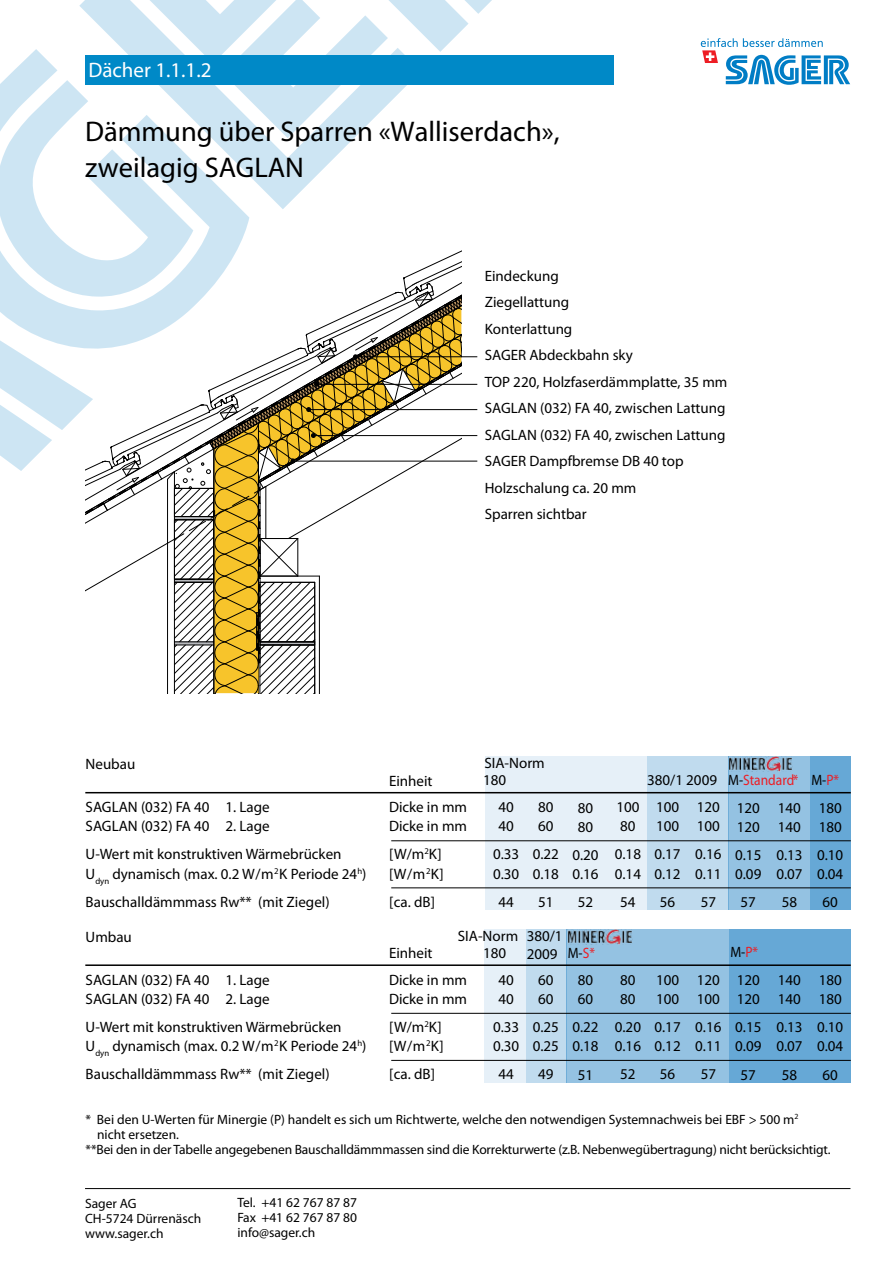
<style>
.page{position:relative;width:893px;height:1263px;background:#fff}
.page>*{position:absolute;margin:0;border:0;box-sizing:border-box;transform-origin:0 0}
.t1{font:28.5px/36px "Myriad Pro";color:#000}
.t2{font:21px "Myriad Pro";color:#fff}
.t3{font:15px/19px "Myriad Pro";color:#000}
.t4{font:15px "Myriad Pro";color:#000;scale:.9 1}
.t5{font:13.5px/15px "Myriad Pro";color:#000}
.s1{color:#ed1d24}
</style>
<div class="page">
<hr style="left:85px;top:1188px;width:765px;height:1px;background:#000">
<div style="left:728px;top:757px;width:82px;height:153px;background:#94c2e2"></div>
<div style="left:647px;top:757px;width:81px;height:153px;background:#c0dbee"></div>
<div style="left:485px;top:757px;width:162px;height:153px;background:#e6f0f8"></div>
<div style="left:810px;top:757px;width:40px;height:153px;background:#66a8d6"></div>
<div style="left:566px;top:929px;width:162px;height:153px;background:#94c2e2"></div>
<div style="left:526px;top:929px;width:40px;height:153px;background:#c0dbee"></div>
<div style="left:485px;top:929px;width:41px;height:153px;background:#e6f0f8"></div>
<div style="left:728px;top:929px;width:122px;height:153px;background:#66a8d6"></div>
<hr style="left:85px;top:964px;width:766px;height:2px;background:#000">
<hr style="left:391px;top:1013px;width:460px;height:1px;background:#000">
<hr style="left:391px;top:1060px;width:460px;height:1px;background:#000">
<img style="left:568px;top:929px;width:64px;height:15px">
<hr style="left:85px;top:792px;width:766px;height:1px;background:#000">
<hr style="left:391px;top:840px;width:460px;height:1px;background:#000">
<hr style="left:391px;top:887px;width:460px;height:1px;background:#000">
<img style="left:728px;top:756px;width:64px;height:16px">
<svg style="left:0;top:0;width:492px;height:693px"></svg>
<hr style="left:355px;top:356px;width:122px;height:1px;background:#000">
<div style="left:85px;top:55px;width:529px;height:30px;background:#0089c7"></div>
<svg style="left:701px;top:38px;width:149px;height:47px"></svg>
<h2 class="t2" style="left:88px;top:57px;width:125px">Dächer 1.1.1.2</h2>
<h1 class="t1" style="left:85px;top:113px;width:476px">Dämmung über Sparren «Walliserdach», zweilagig SAGLAN</h1>
<p class="t3" style="left:485px;top:262px;width:244px;line-height:26.5px">Eindeckung<br>Ziegellattung<br>Konterlattung<br>SAGER Abdeckbahn sky<br>TOP 220, Holzfaserdämmplatte, 35 mm<br>SAGLAN (032) FA 40, zwischen Lattung<br>SAGLAN (032) FA 40, zwischen Lattung<br>SAGER Dampfbremse DB 40 top<br>Holzschalung ca. 20 mm<br>Sparren sichtbar</p>
<p class="t3" style="left:86px;top:754px;width:51px">Neubau</p>
<p class="t3" style="left:389px;top:771px;width:45px">Einheit</p>
<p class="t3" style="left:86px;top:797px;width:186px">SAGLAN (032) FA 40 1. Lage</p>
<p class="t3" style="left:389px;top:797px;width:79px">Dicke in mm</p>
<p class="t3" style="left:86px;top:816px;width:186px">SAGLAN (032) FA 40 2. Lage</p>
<p class="t3" style="left:389px;top:816px;width:79px">Dicke in mm</p>
<p class="t3" style="left:86px;top:845px;width:257px">U-Wert mit konstruktiven Wärmebrücken</p>
<p class="t3" style="left:389px;top:845px;width:54px">[W/m<sup>2</sup>K]</p>
<p class="t3" style="left:86px;top:864px;width:282px">U<sub>dyn</sub> dynamisch (max. 0.2 W/m<sup>2</sup>K Periode 24<sup>h</sup>)</p>
<p class="t3" style="left:389px;top:864px;width:56px">[W/m<sup>2</sup>K]</p>
<p class="t3" style="left:86px;top:892px;width:246px">Bauschalldämmmass Rw** (mit Ziegel)</p>
<p class="t3" style="left:389px;top:892px;width:47px">[ca. dB]</p>
<p class="t3" style="left:484px;top:753px;width:62px">SIA-Norm</p>
<p class="t3" style="left:498px;top:797px;width:17px">40<br>40</p>
<p class="t3" style="left:493px;top:845px;width:28px">0.33<br>0.30</p>
<p class="t3" style="left:498px;top:892px;width:17px">44</p>
<p class="t3" style="left:483px;top:770px;width:25px">180</p>
<p class="t3" style="left:647px;top:770px;width:194px">380/1 2009 M-<span class="s1">Standard*</span> M-<span class="s1">P*</span></p>
<p class="t3" style="left:697px;top:797px;width:25px">120<br>100</p>
<p class="t3" style="left:695px;top:845px;width:28px">0.16<br>0.11</p>
<p class="t3" style="left:701px;top:892px;width:17px">57</p>
<p class="t3" style="left:538px;top:797px;width:17px">80<br>60</p>
<p class="t3" style="left:533px;top:845px;width:28px">0.22<br>0.18</p>
<p class="t3" style="left:538px;top:892px;width:17px">51</p>
<p class="t3" style="left:616px;top:797px;width:25px">100<br>80</p>
<p class="t3" style="left:615px;top:845px;width:28px">0.18<br>0.14</p>
<p class="t3" style="left:620px;top:892px;width:17px">54</p>
<p class="t3" style="left:656px;top:797px;width:25px">100<br>100</p>
<p class="t3" style="left:654px;top:845px;width:28px">0.17<br>0.12</p>
<p class="t3" style="left:660px;top:892px;width:17px">56</p>
<p class="t3" style="left:737px;top:798px;width:25px">120<br>120</p>
<p class="t3" style="left:735px;top:845px;width:28px">0.15<br>0.09</p>
<p class="t3" style="left:741px;top:892px;width:17px">57</p>
<p class="t3" style="left:778px;top:798px;width:25px">140<br>140</p>
<p class="t3" style="left:776px;top:845px;width:28px">0.13<br>0.07</p>
<p class="t3" style="left:782px;top:892px;width:17px">58</p>
<p class="t3" style="left:819px;top:798px;width:25px">180<br>180</p>
<p class="t3" style="left:817px;top:845px;width:28px">0.10<br>0.04</p>
<p class="t3" style="left:822px;top:892px;width:17px">60</p>
<p class="t3" style="left:578px;top:798px;width:17px">80<br>80</p>
<p class="t3" style="left:572px;top:845px;width:28px">0.20<br>0.16</p>
<p class="t3" style="left:578px;top:892px;width:17px">52</p>
<p class="t3" style="left:458px;top:926px;width:62px">SIA-Norm</p>
<p class="t3" style="left:498px;top:970px;width:17px">40<br>40</p>
<p class="t3" style="left:493px;top:1017px;width:28px">0.33<br>0.30</p>
<p class="t3" style="left:498px;top:1064px;width:17px">44</p>
<p class="t3" style="left:86px;top:927px;width:48px">Umbau</p>
<p class="t3" style="left:389px;top:943px;width:45px">Einheit</p>
<p class="t3" style="left:483px;top:943px;width:25px">180</p>
<p class="t3" style="left:86px;top:970px;width:186px">SAGLAN (032) FA 40 1. Lage</p>
<p class="t3" style="left:389px;top:970px;width:79px">Dicke in mm</p>
<p class="t3" style="left:86px;top:989px;width:186px">SAGLAN (032) FA 40 2. Lage</p>
<p class="t3" style="left:389px;top:989px;width:79px">Dicke in mm</p>
<p class="t3" style="left:86px;top:1017px;width:257px">U-Wert mit konstruktiven Wärmebrücken</p>
<p class="t3" style="left:389px;top:1017px;width:54px">[W/m<sup>2</sup>K]</p>
<p class="t3" style="left:86px;top:1036px;width:282px">U<sub>dyn</sub> dynamisch (max. 0.2 W/m<sup>2</sup>K Periode 24<sup>h</sup>)</p>
<p class="t3" style="left:389px;top:1036px;width:56px">[W/m<sup>2</sup>K]</p>
<p class="t3" style="left:86px;top:1064px;width:246px">Bauschalldämmmass Rw** (mit Ziegel)</p>
<p class="t3" style="left:389px;top:1064px;width:47px">[ca. dB]</p>
<p class="t3" style="left:527px;top:926px;width:70px;line-height:18px">380/1<br>2009 M-<span class="s1">S*</span></p>
<p class="t3" style="left:538px;top:970px;width:17px">60<br>60</p>
<p class="t3" style="left:533px;top:1017px;width:28px">0.25<br>0.25</p>
<p class="t3" style="left:538px;top:1064px;width:17px">49</p>
<p class="t3" style="left:578px;top:970px;width:17px">80<br>60</p>
<p class="t3" style="left:572px;top:1017px;width:28px">0.22<br>0.18</p>
<p class="t3" style="left:578px;top:1065px;width:17px">51</p>
<p class="t3" style="left:620px;top:970px;width:17px">80<br>80</p>
<p class="t3" style="left:615px;top:1017px;width:28px">0.20<br>0.16</p>
<p class="t3" style="left:620px;top:1064px;width:17px">52</p>
<p class="t3" style="left:656px;top:970px;width:25px">100<br>100</p>
<p class="t3" style="left:654px;top:1017px;width:28px">0.17<br>0.12</p>
<p class="t3" style="left:660px;top:1064px;width:17px">56</p>
<p class="t3" style="left:697px;top:970px;width:25px">120<br>100</p>
<p class="t3" style="left:695px;top:1017px;width:28px">0.16<br>0.11</p>
<p class="t3" style="left:701px;top:1064px;width:17px">57</p>
<p class="t4" style="left:730px;top:943px;width:32px">M-<span class="s1">P*</span></p>
<p class="t3" style="left:737px;top:970px;width:25px">120<br>120</p>
<p class="t3" style="left:735px;top:1017px;width:28px">0.15<br>0.09</p>
<p class="t3" style="left:741px;top:1065px;width:17px">57</p>
<p class="t3" style="left:778px;top:970px;width:25px">140<br>140</p>
<p class="t3" style="left:776px;top:1017px;width:28px">0.13<br>0.07</p>
<p class="t3" style="left:782px;top:1065px;width:17px">58</p>
<p class="t3" style="left:819px;top:970px;width:25px">180<br>180</p>
<p class="t3" style="left:817px;top:1017px;width:28px">0.10<br>0.04</p>
<p class="t3" style="left:822px;top:1065px;width:17px">60</p>
<p class="t5" style="left:86px;top:1111px;width:714px">* Bei den U-Werten für Minergie (P) handelt es sich um Richtwerte, welche den notwendigen Systemnachweis bei EBF &gt; 500 m<sup>2</sup></p>
<p class="t5" style="left:97px;top:1126px;width:83px">nicht ersetzen.</p>
<p class="t5" style="left:86px;top:1141px;width:747px">**Bei den in der Tabelle angegebenen Bauschalldämmmassen sind die Korrekturwerte (z.B. Nebenwegübertragung) nicht berücksichtigt.</p>
<p class="t5" style="left:85px;top:1195px;width:118px">Sager AG<br>CH-5724 Dürrenäsch www.sager.ch</p>
<p class="t5" style="left:237px;top:1195px;width:121px;text-align:justify">Tel. +41 62 767 87 87<br>Fax +41 62 767 87 80 info@sager.ch</p>
</div>
